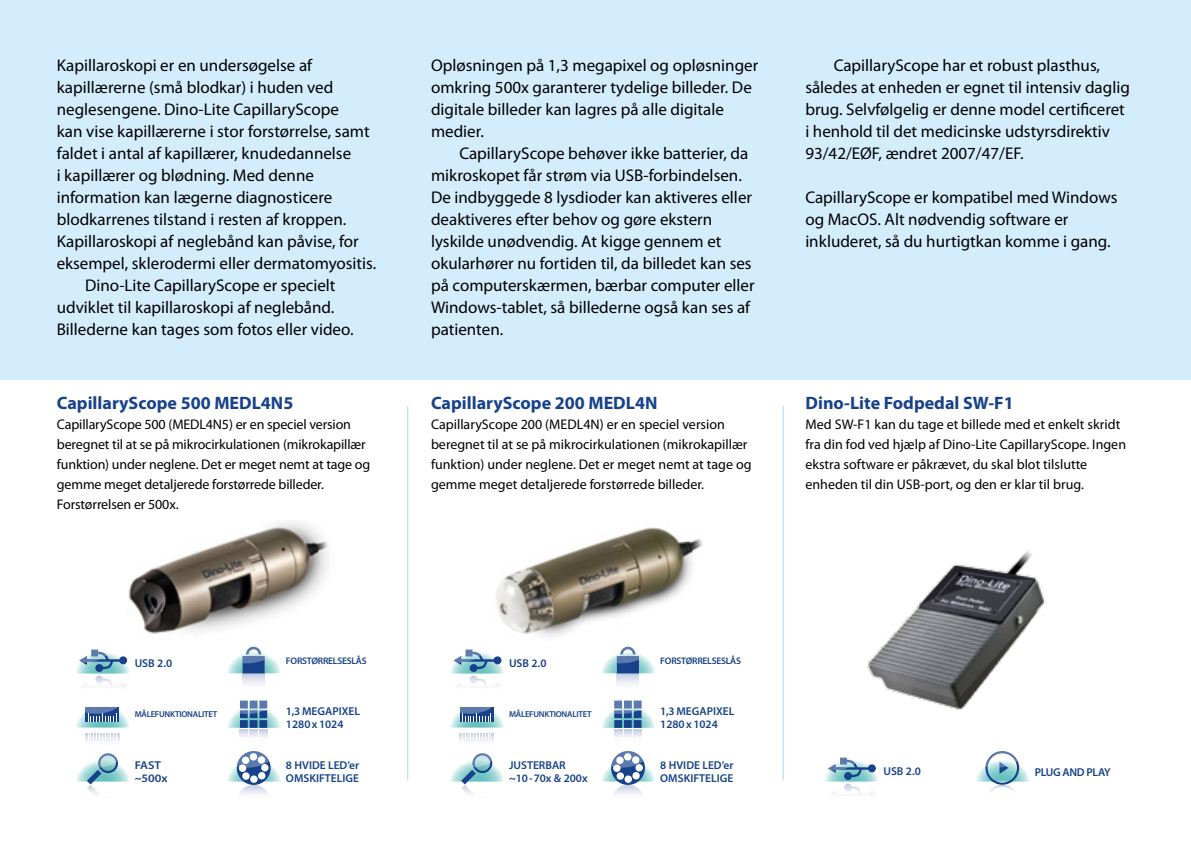
<style>
.page{position:relative;width:1191px;height:842px;background:#fff}
.page>*{position:absolute;margin:0;border:0;box-sizing:border-box;transform-origin:0 0}
.t1{font:700 18px "Myriad Pro";color:#17428b}
.t2{font:17px/22px "Myriad Pro";color:#000}
.t3{font:14px/20px "Myriad Pro";color:#000}
.t4{font:600 11.4px/12.2px "Myriad Pro";color:#17428b}
.t5{font:600 11.4px "Myriad Pro";letter-spacing:-.025em;color:#17428b}
.t6{font:600 11.4px/12.2px "Myriad Pro";color:#17428b;scale:1.09 1}
.t7{font:600 9.6px "Myriad Pro";letter-spacing:-.025em;color:#17428b}
.t8{font:600 8.6px "Myriad Pro";letter-spacing:-.025em;color:#17428b}
</style>
<div class="page">
<div style="left:0;top:0;width:1191px;height:380px;background:#d4edfc"></div>
<hr style="left:407px;top:406px;width:1px;height:374px;background:#bce4fa">
<hr style="left:782px;top:406px;width:2px;height:374px;background:#bce4fa">
<img style="left:867px;top:551px;width:179px;height:159px">
<img style="left:496px;top:527px;width:207px;height:110px">
<img style="left:128px;top:521px;width:200px;height:113px">
<svg style="left:227px;top:701px;width:54px;height:36px"></svg>
<svg style="left:242px;top:673px;width:23px;height:11px"></svg>
<svg style="left:227px;top:647px;width:54px;height:26px"></svg>
<svg style="left:617px;top:673px;width:22px;height:11px"></svg>
<svg style="left:602px;top:647px;width:53px;height:26px"></svg>
<svg style="left:976px;top:751px;width:53px;height:41px"></svg>
<svg style="left:602px;top:701px;width:53px;height:36px"></svg>
<svg style="left:227px;top:751px;width:54px;height:43px"></svg>
<svg style="left:602px;top:751px;width:53px;height:43px"></svg>
<div style="left:86px;top:733px;width:33px;height:12px;background:#f9f9fb"></div>
<svg style="left:76px;top:706px;width:53px;height:35px"></svg>
<div style="left:460px;top:733px;width:33px;height:12px;background:#f9f9fb"></div>
<svg style="left:450px;top:706px;width:54px;height:35px"></svg>
<svg style="left:76px;top:753px;width:53px;height:41px"></svg>
<svg style="left:450px;top:753px;width:54px;height:41px"></svg>
<svg style="left:76px;top:650px;width:53px;height:36px"></svg>
<svg style="left:450px;top:650px;width:54px;height:36px"></svg>
<svg style="left:825px;top:758px;width:53px;height:36px"></svg>
<p class="t2" style="left:57px;top:55px;width:257px">Kapillaroskopi er en undersøgelse af</p>
<p class="t2" style="left:57px;top:77px;width:278px">kapillærerne (små blodkar) i huden ved</p>
<p class="t2" style="left:57px;top:99px;width:284px">neglesengene. Dino-Lite CapillaryScope</p>
<p class="t2" style="left:57px;top:121px;width:314px">kan vise kapillærerne i stor forstørrelse, samt</p>
<p class="t2" style="left:57px;top:143px;width:296px">faldet i antal af kapillærer, knudedannelse</p>
<p class="t2" style="left:57px;top:165px;width:259px">i kapillærer og blødning. Med denne</p>
<p class="t2" style="left:57px;top:187px;width:277px">information kan lægerne diagnosticere</p>
<p class="t2" style="left:57px;top:209px;width:291px">blodkarrenes tilstand i resten af kroppen.</p>
<p class="t2" style="left:57px;top:231px;width:304px">Kapillaroskopi af neglebånd kan påvise, for</p>
<p class="t2" style="left:57px;top:253px;width:321px">eksempel, sklerodermi eller dermatomyositis.</p>
<p class="t2" style="left:85px;top:275px;width:252px">Dino-Lite CapillaryScope er specielt</p>
<p class="t2" style="left:57px;top:297px;width:279px">udviklet til kapillaroskopi af neglebånd.</p>
<p class="t2" style="left:57px;top:319px;width:298px">Billederne kan tages som fotos eller video.</p>
<p class="t1" style="left:57px;top:393px;width:238px">CapillaryScope 500 MEDL4N5</p>
<p class="t3" style="left:57px;top:415px;width:315px">CapillaryScope 500 (MEDL4N5) er en speciel version beregnet til at se på mikrocirkulationen (mikrokapillær funktion) under neglene. Det er meget nemt at tage og gemme meget detaljerede forstørrede billeder.<br>Forstørrelsen er 500x.</p>
<p class="t2" style="left:431px;top:55px;width:329px">Opløsningen på 1,3 megapixel og opløsninger omkring 500x garanterer tydelige billeder. De digitale billeder kan lagres på alle digitale medier.</p>
<p class="t2" style="left:431px;top:143px;width:325px;text-indent:28px">CapillaryScope behøver ikke batterier, da mikroskopet får strøm via USB-forbindelsen.<br>De indbyggede 8 lysdioder kan aktiveres eller deaktiveres efter behov og gøre ekstern lyskilde unødvendig. At kigge gennem et okularhører nu fortiden til, da billedet kan ses på computerskærmen, bærbar computer eller Windows-tablet, så billederne også kan ses af patienten.</p>
<p class="t1" style="left:431px;top:393px;width:228px">CapillaryScope 200 MEDL4N</p>
<p class="t3" style="left:431px;top:415px;width:322px">CapillaryScope 200 (MEDL4N) er en speciel version beregnet til at se på mikrocirkulationen (mikrokapillær funktion) under neglene. Det er meget nemt at tage og gemme meget detaljerede forstørrede billeder.</p>
<p class="t2" style="left:805px;top:55px;width:326px;text-indent:28px">CapillaryScope har et robust plasthus, således at enheden er egnet til intensiv daglig brug. Selvfølgelig er denne model certificeret i henhold til det medicinske udstyrsdirektiv 93/42/EØF, ændret 2007/47/EF.</p>
<p class="t2" style="left:805px;top:187px;width:314px">CapillaryScope er kompatibel med Windows og MacOS. Alt nødvendig software er inkluderet, så du hurtigtkan komme i gang.</p>
<p class="t1" style="left:805px;top:393px;width:210px">Dino-Lite Fodpedal SW-F1</p>
<p class="t3" style="left:805px;top:415px;width:322px">Med SW-F1 kan du tage et billede med et enkelt skridt fra din fod ved hjælp af Dino-Lite CapillaryScope. Ingen ekstra software er påkrævet, du skal blot tilslutte enheden til din USB-port, og den er klar til brug.</p>
<p class="t7" style="left:286px;top:654px;width:82px">FORSTØRRELSESLÅS</p>
<p class="t7" style="left:660px;top:654px;width:82px">FORSTØRRELSESLÅS</p>
<p class="t4" style="left:135px;top:657px;width:39px">USB 2.0</p>
<p class="t4" style="left:509px;top:657px;width:39px">USB 2.0</p>
<p class="t4" style="left:286px;top:705px;width:76px">1,3 MEGAPIXEL<br>1280x1024</p>
<p class="t8" style="left:135px;top:709px;width:84px">MÅLEFUNKTIONALITET</p>
<p class="t8" style="left:509px;top:709px;width:84px">MÅLEFUNKTIONALITET</p>
<p class="t4" style="left:660px;top:705px;width:76px">1,3 MEGAPIXEL<br>1280x1024</p>
<p class="t6" style="left:135px;top:759px;width:32px">FAST ~500x</p>
<p class="t4" style="left:509px;top:759px;width:80px">JUSTERBAR ~10-70x &amp; 200x</p>
<p class="t4" style="left:286px;top:759px;width:75px">8 HVIDE LED’er<br>OMSKIFTELIGE</p>
<p class="t4" style="left:660px;top:759px;width:75px">8 HVIDE LED’er<br>OMSKIFTELIGE</p>
<p class="t4" style="left:883px;top:765px;width:39px">USB 2.0</p>
<p class="t5" style="left:1034px;top:765px;width:77px">PLUG AND PLAY</p>
</div>
